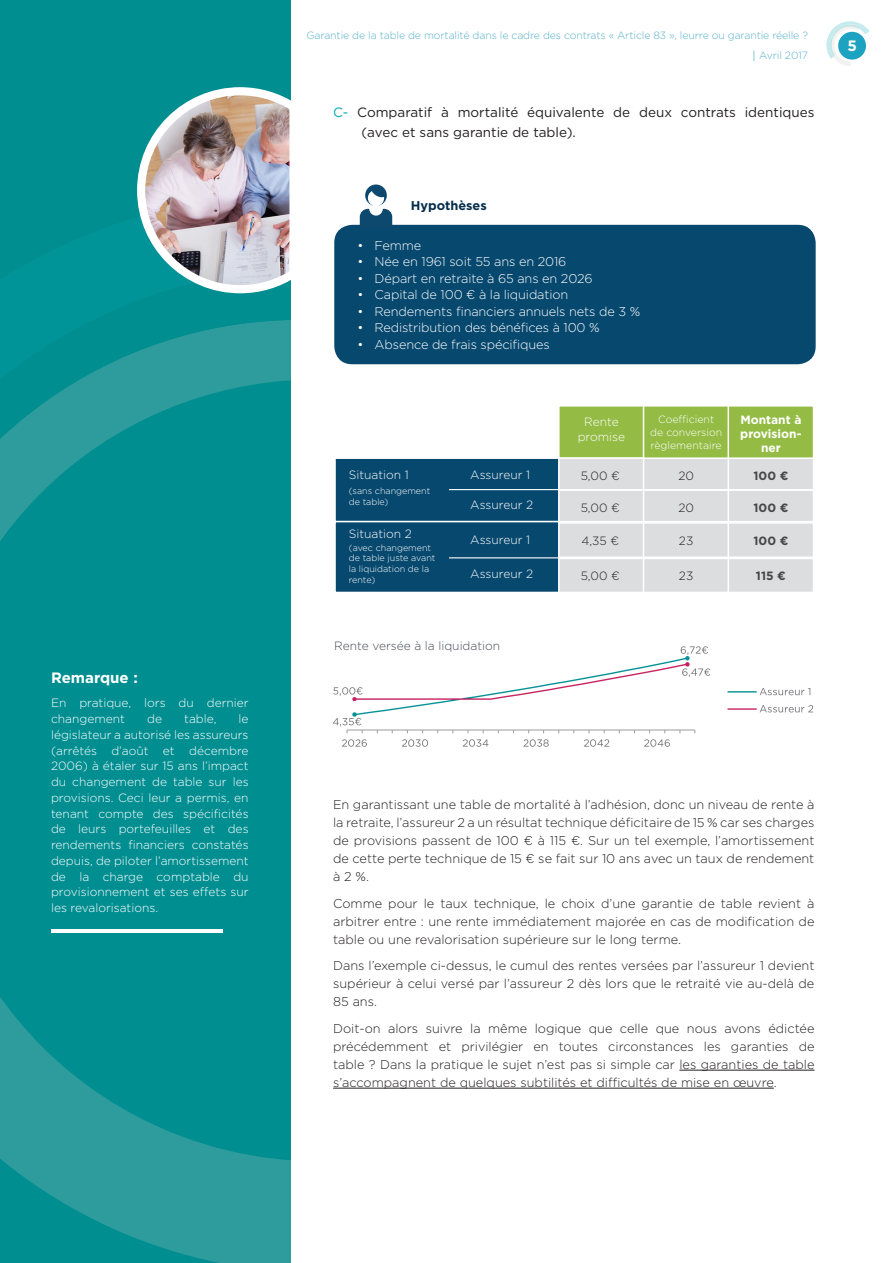
<style>
.page{position:relative;width:893px;height:1263px;background:#fff}
.page>*{position:absolute;margin:0;border:0;box-sizing:border-box;transform-origin:0 0}
.t1{font:700 15px "Gotham";color:#fff}
.t2{font:13.5px/19.5px "Gotham";color:#231f20}
.t3{font:300 12.75px/18px "Gotham";color:#231f20;text-align:justify}
.t4{font:300 12.75px "Gotham";letter-spacing:-.01em;color:#fff}
.t5{font:700 12.75px "Gotham";color:#032d4b}
.t6{font:300 12px/15.8px "Gotham";color:#fff;text-align:center}
.t7{font:300 12px "Gotham";color:#231f20}
.t8{font:300 12px "Gotham";color:#464b54}
.t9{font:700 12px/14.4px "Gotham";color:#fff;text-align:center}
.t10{font:700 12px "Gotham";color:#454647}
.t11{font:300 10.5px/19.5px "Gotham";letter-spacing:-.01em;color:#5bb0ca;text-align:right}
.t12{font:300 10.5px/12.6px "Gotham";color:#fff;text-align:center}
.t13{font:300 9px/10.8px "Gotham";color:#fff}
.s1{color:#00a6b9}
</style>
<div class="page">
<svg style="left:826px;top:21px;width:43px;height:45px"></svg>
<div style="left:0;top:0;width:291px;height:1263px;background:#008e91"></div>
<svg style="left:0;top:1091px;width:291px;height:172px;fill:#2e9b9c"></svg>
<svg style="left:0;top:1048px;width:95px;height:43px;fill:#2e9b9c"></svg>
<svg style="left:0;top:320px;width:291px;height:728px"></svg>
<img style="left:137px;top:87px;width:154px;height:207px">
<hr style="left:679px;top:1070px;width:135px;height:1px;background:#231f20">
<hr style="left:333px;top:1088px;width:441px;height:1px;background:#231f20">
<img style="left:333px;top:646px;width:481px;height:101px">
<div style="left:558px;top:405px;width:87px;height:54px;background:#94bc45;border:2px solid #fff"></div>
<div style="left:334px;top:457px;width:226px;height:65px;background:#07486e;border:2px solid #fff"></div>
<div style="left:334px;top:521px;width:226px;height:72px;background:#07486e;border:2px solid #fff"></div>
<div style="left:558px;top:489px;width:87px;height:33px;background:#dcdddf;border:2px solid #fff"></div>
<div style="left:558px;top:457px;width:87px;height:33px;background:#dcdddf;border:2px solid #fff"></div>
<div style="left:558px;top:522px;width:87px;height:36px;background:#dcdddf;border:2px solid #fff"></div>
<div style="left:558px;top:558px;width:87px;height:35px;background:#dcdddf;border:2px solid #fff"></div>
<div style="left:643px;top:489px;width:86px;height:33px;background:#dcdddf;border:2px solid #fff"></div>
<div style="left:728px;top:489px;width:86px;height:33px;background:#dcdddf;border:2px solid #fff"></div>
<div style="left:643px;top:457px;width:86px;height:33px;background:#dcdddf;border:2px solid #fff"></div>
<div style="left:728px;top:457px;width:86px;height:33px;background:#dcdddf;border:2px solid #fff"></div>
<div style="left:643px;top:522px;width:86px;height:36px;background:#dcdddf;border:2px solid #fff"></div>
<div style="left:728px;top:522px;width:86px;height:36px;background:#dcdddf;border:2px solid #fff"></div>
<div style="left:643px;top:558px;width:86px;height:35px;background:#dcdddf;border:2px solid #fff"></div>
<div style="left:728px;top:558px;width:86px;height:35px;background:#dcdddf;border:2px solid #fff"></div>
<div style="left:643px;top:405px;width:86px;height:54px;background:#94bc45;border:2px solid #fff"></div>
<div style="left:728px;top:405px;width:86px;height:54px;background:#94bc45;border:2px solid #fff"></div>
<hr style="left:449px;top:489px;width:111px;height:1px;background:#fff">
<hr style="left:449px;top:557px;width:111px;height:1px;background:#fff">
<div style="left:334px;top:225px;width:482px;height:139px;background:#07486e;border-radius:18px"></div>
<svg style="left:360px;top:184px;width:32px;height:41px"></svg>
<hr style="left:51px;top:929px;width:172px;height:3px;background:#fff">
<p class="t1" style="left:51px;top:667px;width:88px">Remarque :</p>
<p class="t6" style="left:51px;top:695px;width:199px;text-align:left">En pratique, lors du dernier changement</p>
<p class="t6" style="left:51px;top:711px;width:199px;text-align:justify;text-indent:188px">le législateur a autorisé les assureurs (arrêtés d’août et décembre 2006) à étaler sur 15 ans l’impact du changement de table sur les provisions. Ceci leur a permis, en tenant compte des spécificités de leurs portefeuilles et des rendements financiers constatés depuis, de piloter l’amortissement de la charge comptable du provisionnement et ses effets sur les revalorisations.</p>
<p class="t6" style="left:147px;top:711px;width:16px">de</p>
<p class="t6" style="left:184px;top:711px;width:34px">table,</p>
<p class="t11" style="left:306px;top:25px;width:503px">Garantie de la table de mortalité dans le cadre des contrats « Article 83 », leurre ou garantie réelle ?<br>Avril 2017</p>
<p class="t1" style="left:847px;top:35px;width:11px">5</p>
<p class="t2" style="left:361px;top:102px;width:455px;text-indent:-28px"><span class="s1">C-</span> Comparatif à mortalité équivalente de deux contrats identiques (avec et sans garantie de table).</p>
<p class="t5" style="left:411px;top:197px;width:78px">Hypothèses</p>
<p class="t4" style="left:358px;top:237px;width:65px">• Femme</p>
<p class="t4" style="left:358px;top:254px;width:210px">• Née en 1961 soit 55 ans en 2016</p>
<p class="t4" style="left:358px;top:270px;width:237px">• Départ en retraite à 65 ans en 2026</p>
<p class="t4" style="left:358px;top:287px;width:212px">• Capital de 100 € à la liquidation</p>
<p class="t4" style="left:358px;top:303px;width:284px">• Rendements financiers annuels nets de 3 %</p>
<p class="t4" style="left:358px;top:320px;width:244px">• Redistribution des bénéfices à 100 %</p>
<p class="t4" style="left:358px;top:336px;width:194px">• Absence de frais spécifiques</p>
<p class="t6" style="left:349px;top:466px;width:62px">Situation 1</p>
<p class="t13" style="left:349px;top:485px;width:83px">(sans changement de table)</p>
<p class="t6" style="left:349px;top:525px;width:65px">Situation 2</p>
<p class="t13" style="left:349px;top:542px;width:88px">(avec changement de table juste avant la liquidation de la rente)</p>
<p class="t6" style="left:470px;top:466px;width:61px">Assureur 1</p>
<p class="t6" style="left:470px;top:496px;width:64px">Assureur 2</p>
<p class="t6" style="left:470px;top:532px;width:61px">Assureur 1</p>
<p class="t6" style="left:470px;top:566px;width:64px">Assureur 2</p>
<p class="t8" style="left:334px;top:638px;width:167px">Rente versée à la liquidation</p>
<p class="t6" style="left:578px;top:415px;width:49px;line-height:14.4px">Rente promise</p>
<p class="t12" style="left:650px;top:413px;width:74px">Coefficient<br>de conversion règlementaire</p>
<p class="t9" style="left:740px;top:412px;width:63px">Montant à provision&shy;ner</p>
<p class="t7" style="left:581px;top:468px;width:41px">5,00 €</p>
<p class="t7" style="left:678px;top:468px;width:17px">20</p>
<p class="t10" style="left:753px;top:468px;width:36px">100 €</p>
<p class="t7" style="left:581px;top:500px;width:41px">5,00 €</p>
<p class="t7" style="left:678px;top:500px;width:17px">20</p>
<p class="t10" style="left:753px;top:500px;width:36px">100 €</p>
<p class="t7" style="left:581px;top:533px;width:39px">4,35 €</p>
<p class="t7" style="left:581px;top:569px;width:41px">5,00 €</p>
<p class="t7" style="left:679px;top:533px;width:16px">23</p>
<p class="t10" style="left:753px;top:533px;width:36px">100 €</p>
<p class="t7" style="left:679px;top:569px;width:16px">23</p>
<p class="t10" style="left:756px;top:568px;width:31px">115 €</p>
<p class="t3" style="left:333px;top:795px;width:483px">En garantissant une table de mortalité à l’adhésion, donc un niveau de rente à la retraite, l’assureur 2 a un résultat technique déficitaire de 15 % car ses charges de provisions passent de 100 € à 115 €. Sur un tel exemple, l’amortissement de cette perte technique de 15 € se fait sur 10 ans avec un taux de rendement à 2 %.</p>
<p class="t3" style="left:333px;top:894px;width:483px">Comme pour le taux technique, le choix d’une garantie de table revient à arbitrer entre : une rente immédiatement majorée en cas de modification de table ou une revalorisation supérieure sur le long terme.</p>
<p class="t3" style="left:333px;top:956px;width:483px">Dans l’exemple ci-dessus, le cumul des rentes versées par l’assureur 1 devient supérieur à celui versé par l’assureur 2 dès lors que le retraité vie au-delà de 85 ans.</p>
<p class="t3" style="left:333px;top:1019px;width:483px">Doit-on alors suivre la même logique que celle que nous avons édictée précédemment et privilégier en toutes circonstances les garanties de table ? Dans la pratique le sujet n’est pas si simple car les garanties de table s’accompagnent de quelques subtilités et difficultés de mise en œuvre.</p>
</div>
